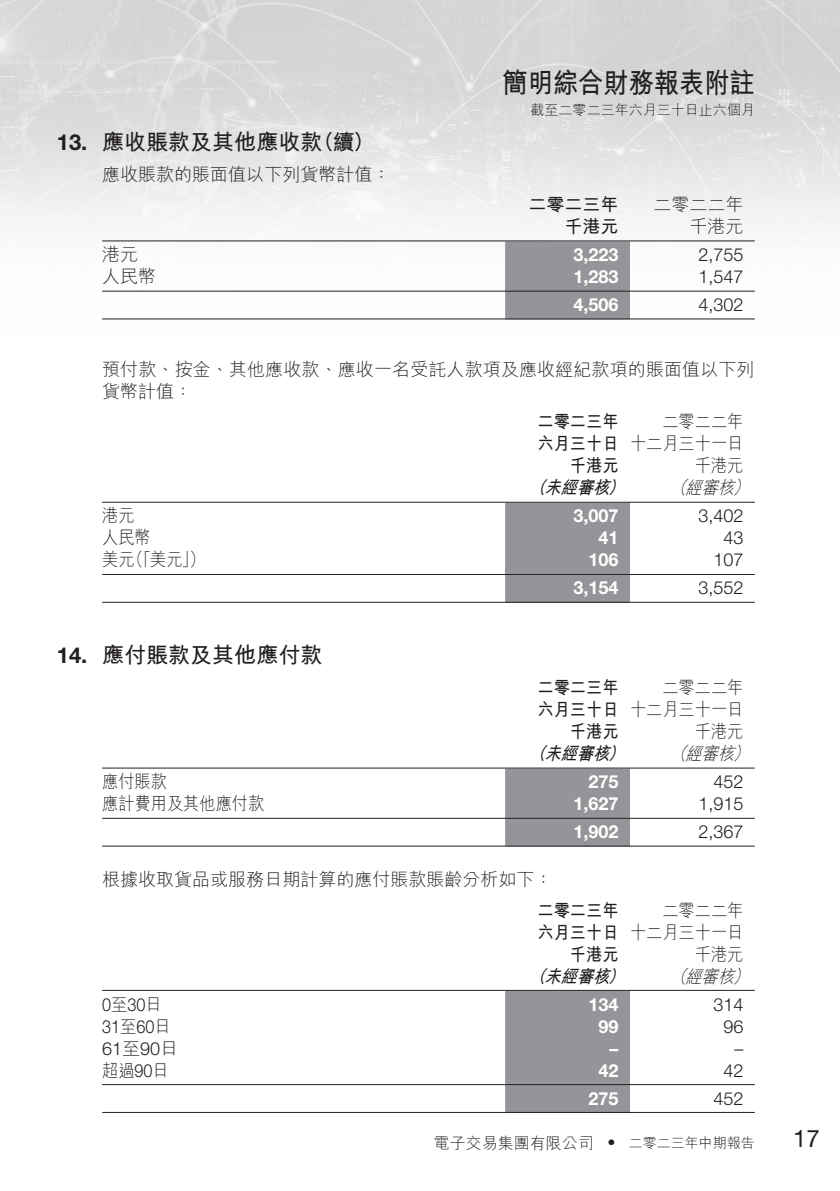
<style>
.page{position:relative;width:840px;height:1191px;background:#fff}
.page>*{position:absolute;margin:0;border:0;box-sizing:border-box;transform-origin:0 0}
.t1{font:700 28px "M Hei HK";color:#231f20;scale:.9 1}
.t2{font:24px "Helvetica Neue LT Std";color:#231f20}
.t3{font:700 22px "M Hei HK";color:#231f20}
.t4{font:300 18px/22px "M Hei HK";color:#231f20}
.t5{font:300 18px/22px "M Hei HK";color:#231f20;text-align:right;scale:.9 1}
.t6{font:300 18px "Helvetica Neue LT Std";color:#231f20}
.t7{font:700 18px "Helvetica Neue LT Std";color:#fff}
.t8{font:700 18px/22px "M Hei HK";color:#231f20;scale:.9 1}
.t9{font:italic 700 18px "M Hei HK";color:#231f20;scale:.9 1}
.t10{font:italic 300 18px "M Hei HK";color:#231f20;scale:.9 1}
.t11{font:300 18px "Helvetica Neue LT Std";color:#231f20;scale:.9 1}
.t12{font:700 18px "M Hei HK";color:#231f20}
.t13{font:300 16px "M Hei HK";color:#231f20}
.t14{font:300 14px "M Hei HK";color:#231f20}
.s1{font-family:"Helvetica Neue LT Std"}
.s2{font-family:"M Hei HK"}
.s3{font-family:"Helvetica Neue LT Std";font-weight:400}
.s4{font-size:14px}
</style>
<div class="page">
<img style="left:0;top:0;width:839px;height:320px">
<div style="left:505px;top:241px;width:124px;height:77px;background:#939598"></div>
<div style="left:505px;top:285px;width:124px;height:6px;background:#939598"></div>
<hr style="left:102px;top:240px;width:403px;height:1px;background:#231f20">
<hr style="left:505px;top:240px;width:124px;height:1px;background:#231f20">
<hr style="left:629px;top:240px;width:125px;height:1px;background:#231f20">
<hr style="left:102px;top:291px;width:403px;height:1px;background:#231f20">
<hr style="left:505px;top:291px;width:124px;height:1px;background:#231f20">
<hr style="left:629px;top:291px;width:125px;height:1px;background:#231f20">
<hr style="left:102px;top:318px;width:403px;height:1px;background:#231f20">
<hr style="left:505px;top:318px;width:124px;height:1px;background:#231f20">
<hr style="left:629px;top:318px;width:125px;height:1px;background:#231f20">
<div style="left:505px;top:503px;width:124px;height:99px;background:#939598"></div>
<div style="left:505px;top:569px;width:124px;height:6px;background:#939598"></div>
<hr style="left:102px;top:502px;width:403px;height:1px;background:#231f20">
<hr style="left:505px;top:502px;width:124px;height:1px;background:#231f20">
<hr style="left:629px;top:502px;width:125px;height:1px;background:#231f20">
<hr style="left:102px;top:574px;width:403px;height:1px;background:#231f20">
<hr style="left:505px;top:574px;width:124px;height:1px;background:#231f20">
<hr style="left:629px;top:574px;width:125px;height:1px;background:#231f20">
<hr style="left:102px;top:602px;width:403px;height:1px;background:#231f20">
<hr style="left:505px;top:602px;width:124px;height:1px;background:#231f20">
<hr style="left:629px;top:602px;width:125px;height:1px;background:#231f20">
<div style="left:505px;top:768px;width:124px;height:77px;background:#939598"></div>
<hr style="left:102px;top:767px;width:403px;height:1px;background:#231f20">
<hr style="left:505px;top:767px;width:124px;height:1px;background:#231f20">
<hr style="left:629px;top:767px;width:125px;height:1px;background:#231f20">
<hr style="left:102px;top:818px;width:403px;height:1px;background:#231f20">
<hr style="left:505px;top:818px;width:124px;height:1px;background:#231f20">
<hr style="left:629px;top:818px;width:125px;height:1px;background:#231f20">
<hr style="left:102px;top:845px;width:403px;height:1px;background:#231f20">
<hr style="left:505px;top:845px;width:124px;height:1px;background:#231f20">
<hr style="left:629px;top:845px;width:125px;height:1px;background:#231f20">
<div style="left:505px;top:991px;width:124px;height:121px;background:#939598"></div>
<hr style="left:102px;top:990px;width:403px;height:1px;background:#231f20">
<hr style="left:505px;top:990px;width:124px;height:1px;background:#231f20">
<hr style="left:629px;top:990px;width:125px;height:1px;background:#231f20">
<hr style="left:102px;top:1084px;width:403px;height:1px;background:#231f20">
<hr style="left:505px;top:1084px;width:124px;height:1px;background:#231f20">
<hr style="left:629px;top:1084px;width:125px;height:1px;background:#231f20">
<hr style="left:102px;top:1112px;width:403px;height:1px;background:#231f20">
<hr style="left:505px;top:1112px;width:124px;height:1px;background:#231f20">
<hr style="left:629px;top:1112px;width:125px;height:1px;background:#231f20">
<p class="t3" style="left:57px;top:126px;width:319px"><span class="s1">13.</span> 應收賬款及其他應收款（續）</p>
<p class="t4" style="left:102px;top:162px;width:290px">應收賬款的賬面值以下列貨幣計值：</p>
<h1 class="t1" style="left:502px;top:62px;width:281px">簡明綜合財務報表附註</h1>
<p class="t14" style="left:530px;top:100px;width:225px">截至二零二三年六月三十日止六個月</p>
<p class="t12" style="left:528px;top:191px;width:91px">二零二三年</p>
<p class="t4" style="left:653px;top:193px;width:91px">二零二二年</p>
<p class="t12" style="left:564px;top:213px;width:55px">千港元</p>
<p class="t4" style="left:689px;top:215px;width:55px">千港元</p>
<p class="t4" style="left:102px;top:243px;width:37px">港元</p>
<p class="t7" style="left:573px;top:243px;width:47px">3,223</p>
<p class="t6" style="left:698px;top:244px;width:47px">2,755</p>
<p class="t4" style="left:102px;top:265px;width:55px">人民幣</p>
<p class="t7" style="left:573px;top:265px;width:47px">1,283</p>
<p class="t6" style="left:698px;top:266px;width:47px">1,547</p>
<p class="t7" style="left:573px;top:293px;width:47px">4,506</p>
<p class="t6" style="left:698px;top:294px;width:47px">4,302</p>
<p class="t4" style="left:102px;top:357px;width:653px">預付款、按金、其他應收款、應收一名受託人款項及應收經紀款項的賬面值以下列貨幣計值：</p>
<p class="t8" style="left:537px;top:409px;width:91px">二零二三年六月三十日</p>
<p class="t5" style="left:629px;top:410px;width:128px">二零二二年<br>十二月三十一日</p>
<p class="t8" style="left:569px;top:453px;width:55px">千港元</p>
<p class="t5" style="left:694px;top:454px;width:55px">千港元</p>
<p class="t9" style="left:529px;top:475px;width:113px">（未經審核）</p>
<p class="t10" style="left:670px;top:475px;width:95px">（經審核）</p>
<p class="t5" style="left:102px;top:504px;width:37px">港元</p>
<p class="t7" style="left:573px;top:505px;width:47px">3,007</p>
<p class="t6" style="left:698px;top:505px;width:47px">3,402</p>
<p class="t5" style="left:102px;top:526px;width:56px">人民幣</p>
<p class="t7" style="left:598px;top:527px;width:22px">41</p>
<p class="t6" style="left:723px;top:527px;width:22px">43</p>
<p class="t5" style="left:102px;top:548px;width:116px">美元（「美元」）</p>
<p class="t7" style="left:588px;top:549px;width:32px">106</p>
<p class="t6" style="left:713px;top:549px;width:32px">107</p>
<p class="t7" style="left:573px;top:577px;width:47px">3,154</p>
<p class="t6" style="left:698px;top:577px;width:47px">3,552</p>
<p class="t3" style="left:57px;top:639px;width:267px"><span class="s1">14.</span> 應付賬款及其他應付款</p>
<p class="t8" style="left:537px;top:675px;width:91px">二零二三年六月三十日</p>
<p class="t5" style="left:629px;top:676px;width:128px">二零二二年<br>十二月三十一日</p>
<p class="t8" style="left:569px;top:719px;width:55px">千港元</p>
<p class="t5" style="left:694px;top:720px;width:55px">千港元</p>
<p class="t9" style="left:529px;top:740px;width:113px">（未經審核）</p>
<p class="t10" style="left:670px;top:741px;width:95px">（經審核）</p>
<p class="t5" style="left:102px;top:770px;width:74px">應付賬款</p>
<p class="t7" style="left:588px;top:770px;width:32px">275</p>
<p class="t6" style="left:713px;top:771px;width:32px">452</p>
<p class="t5" style="left:102px;top:792px;width:181px">應計費用及其他應付款</p>
<p class="t7" style="left:573px;top:792px;width:47px">1,627</p>
<p class="t6" style="left:698px;top:793px;width:47px">1,915</p>
<p class="t7" style="left:573px;top:820px;width:47px">1,902</p>
<p class="t6" style="left:698px;top:821px;width:47px">2,367</p>
<p class="t4" style="left:102px;top:867px;width:452px">根據收取貨品或服務日期計算的應付賬款賬齡分析如下：</p>
<p class="t8" style="left:537px;top:897px;width:91px">二零二三年六月三十日</p>
<p class="t5" style="left:629px;top:898px;width:128px">二零二二年<br>十二月三十一日</p>
<p class="t8" style="left:569px;top:941px;width:55px">千港元</p>
<p class="t5" style="left:694px;top:942px;width:55px">千港元</p>
<p class="t9" style="left:529px;top:963px;width:113px">（未經審核）</p>
<p class="t10" style="left:670px;top:963px;width:95px">（經審核）</p>
<p class="t11" style="left:102px;top:993px;width:68px">0<span class="s2">至</span>30<span class="s2">日</span></p>
<p class="t7" style="left:588px;top:993px;width:32px">134</p>
<p class="t6" style="left:713px;top:993px;width:32px">314</p>
<p class="t11" style="left:102px;top:1015px;width:78px">31<span class="s2">至</span>60<span class="s2">日</span></p>
<p class="t7" style="left:598px;top:1015px;width:22px">99</p>
<p class="t6" style="left:723px;top:1015px;width:22px">96</p>
<p class="t6" style="left:102px;top:1037px;width:78px">61<span class="s2">至</span>90<span class="s2">日</span></p>
<p class="t7" style="left:609px;top:1037px;width:10px">–</p>
<p class="t6" style="left:734px;top:1037px;width:10px">–</p>
<p class="t5" style="left:102px;top:1058px;width:76px">超過<span class="s1">90</span>日</p>
<p class="t7" style="left:598px;top:1059px;width:22px">42</p>
<p class="t6" style="left:723px;top:1059px;width:22px">42</p>
<p class="t7" style="left:588px;top:1087px;width:32px">275</p>
<p class="t6" style="left:713px;top:1087px;width:32px">452</p>
<p class="t13" style="left:433px;top:1131px;width:322px">電子交易集團有限公司 <span class="s3">•</span> <span class="s4">二零二三年中期報告</span></p>
<h2 class="t2" style="left:792px;top:1123px;width:28px">17</h2>
</div>
